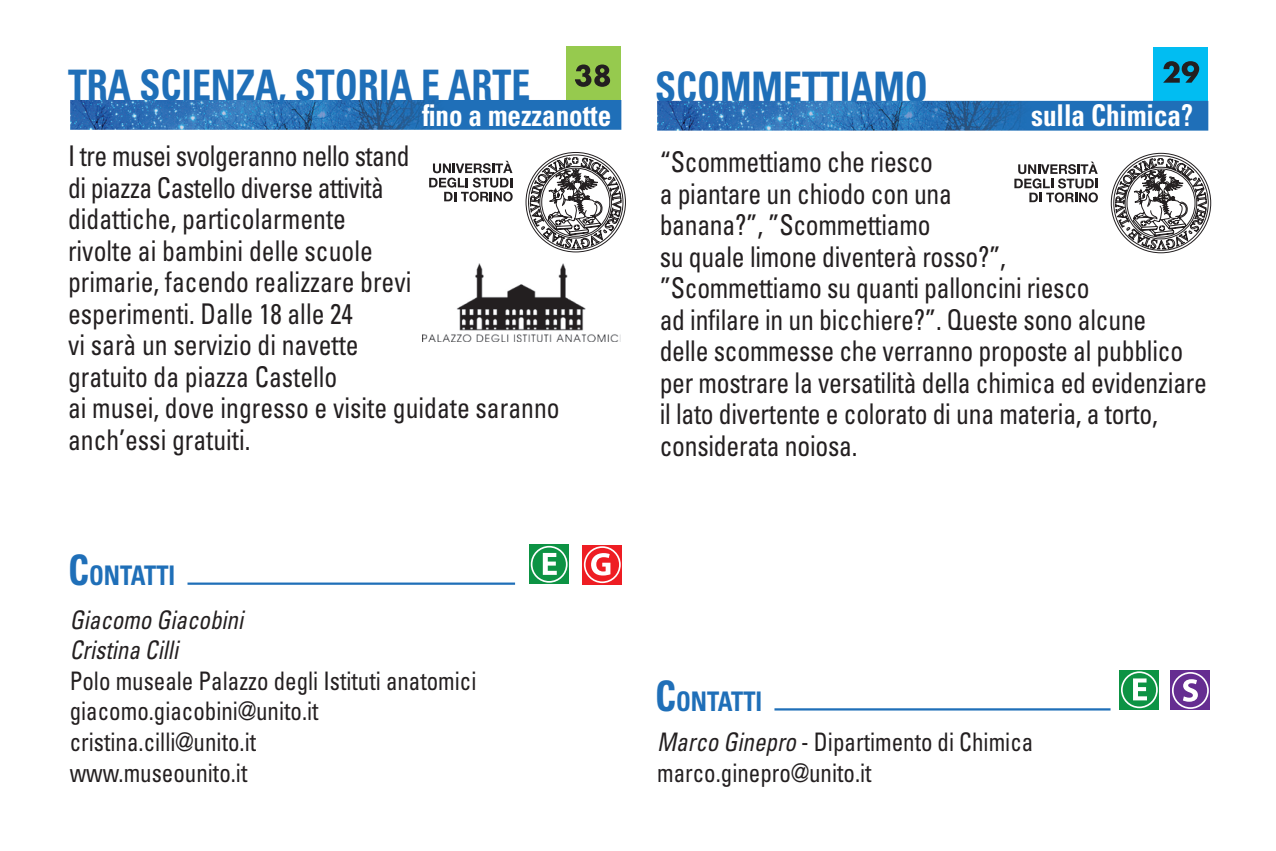
<style>
.page{position:relative;width:1276px;height:851px;background:#fff}
.page>*{position:absolute;margin:0;border:0;box-sizing:border-box;transform-origin:0 0}
.t1{font:700 condensed 42px "Univers LT Std";color:#1f6fb8;scale:.9 1}
.t2{font:700 condensed 30px "Univers LT Std";color:#fff;scale:.9 1}
.t3{font:condensed 28.5px/31.5px "Univers LT Std";letter-spacing:-.01em;color:#231f20;scale:.9 1}
.t4{font:700 condensed 27px "Univers LT Std";color:#1f6fb8;scale:.9 1}
.t5{font:condensed 25.5px/30.6px "Univers LT Std";color:#231f20;scale:.9 1}
.t6{font:italic condensed 25.5px/30.6px "Univers LT Std";color:#231f20;scale:.9 1}
.s1{font-size:42px}
.s2{font-style:italic}
</style>
<div class="page">
<div style="left:566px;top:46px;width:55px;height:54px;background:#96ca4e"></div>
<svg style="left:575px;top:64px;width:35px;height:23px"></svg>
<img style="left:70px;top:100px;width:551px;height:30px">
<hr style="left:187px;top:582px;width:328px;height:2px;background:#1f6fb8">
<svg style="left:526px;top:152px;width:100px;height:101px"></svg>
<svg style="left:429px;top:161px;width:83px;height:40px"></svg>
<svg style="left:582px;top:545px;width:40px;height:39px"></svg>
<div style="left:584px;top:546px;width:37px;height:37px;border:2px solid #fff;border-radius:50%"></div>
<svg style="left:591px;top:553px;width:19px;height:22px"></svg>
<svg style="left:529px;top:544px;width:40px;height:40px"></svg>
<div style="left:531px;top:545px;width:36px;height:37px;border:2px solid #fff;border-radius:50%"></div>
<svg style="left:543px;top:553px;width:14px;height:21px"></svg>
<img style="left:423px;top:264px;width:197px;height:77px">
<div style="left:1153px;top:47px;width:54px;height:54px;background:#01bdf2"></div>
<svg style="left:1163px;top:61px;width:36px;height:22px"></svg>
<img style="left:657px;top:101px;width:551px;height:30px">
<svg style="left:1111px;top:153px;width:100px;height:101px"></svg>
<svg style="left:1014px;top:162px;width:84px;height:40px"></svg>
<hr style="left:774px;top:708px;width:336px;height:2px;background:#1f6fb8">
<svg style="left:1119px;top:670px;width:40px;height:39px"></svg>
<div style="left:1121px;top:671px;width:36px;height:37px;border:2px solid #fff;border-radius:50%"></div>
<svg style="left:1133px;top:678px;width:14px;height:22px"></svg>
<svg style="left:1170px;top:670px;width:40px;height:39px"></svg>
<div style="left:1172px;top:672px;width:36px;height:36px;border:2px solid #fff;border-radius:50%"></div>
<svg style="left:1183px;top:679px;width:15px;height:22px"></svg>
<h1 class="t1" style="left:68px;top:59px;width:515px">TRA SCIENZA, STORIA E ARTE</h1>
<p class="t2" style="left:422px;top:96px;width:211px">fino a mezzanotte</p>
<p class="t3" style="left:68px;top:140px;width:548px">I tre musei svolgeranno nello stand<br>di piazza Castello diverse attività<br>didattiche, particolarmente<br>rivolte ai bambini delle scuole<br>primarie, facendo realizzare brevi<br>esperimenti. Dalle 18 alle 24<br>vi sarà un servizio di navette<br>gratuito da piazza Castello<br>ai musei, dove ingresso e visite guidate saranno anch’essi gratuiti.</p>
<p class="t4" style="left:68px;top:559px;width:121px"><span class="s1">C</span>ONTATTI</p>
<p class="t6" style="left:70px;top:604px;width:194px">Giacomo Giacobini<br>Cristina Cilli</p>
<p class="t5" style="left:70px;top:665px;width:453px">Polo museale Palazzo degli Istituti anatomici giacomo.giacobini@unito.it cristina.cilli@unito.it<br>www.museounito.it</p>
<h1 class="t1" style="left:655px;top:61px;width:305px">SCOMMETTIAMO</h1>
<p class="t2" style="left:1031px;top:97px;width:181px">sulla Chimica?</p>
<p class="t2" style="left:1002px;top:97px;width:211px">per le emergenze</p>
<p class="t3" style="left:659px;top:146px;width:609px">“Scommettiamo che riesco<br>a piantare un chiodo con una<br>banana?”, ”Scommettiamo<br>su quale limone diventerà rosso?”,<br>”Scommettiamo su quanti palloncini riesco<br>ad infilare in un bicchiere?”. Queste sono alcune<br>delle scommesse che verranno proposte al pubblico per mostrare la versatilità della chimica ed evidenziare il lato divertente e colorato di una materia, a torto, considerata noiosa.</p>
<p class="t4" style="left:655px;top:684px;width:121px"><span class="s1">C</span>ONTATTI</p>
<p class="t5" style="left:657px;top:726px;width:419px"><span class="s2">Marco Ginepro</span> - Dipartimento di Chimica marco.ginepro@unito.it</p>
</div>
